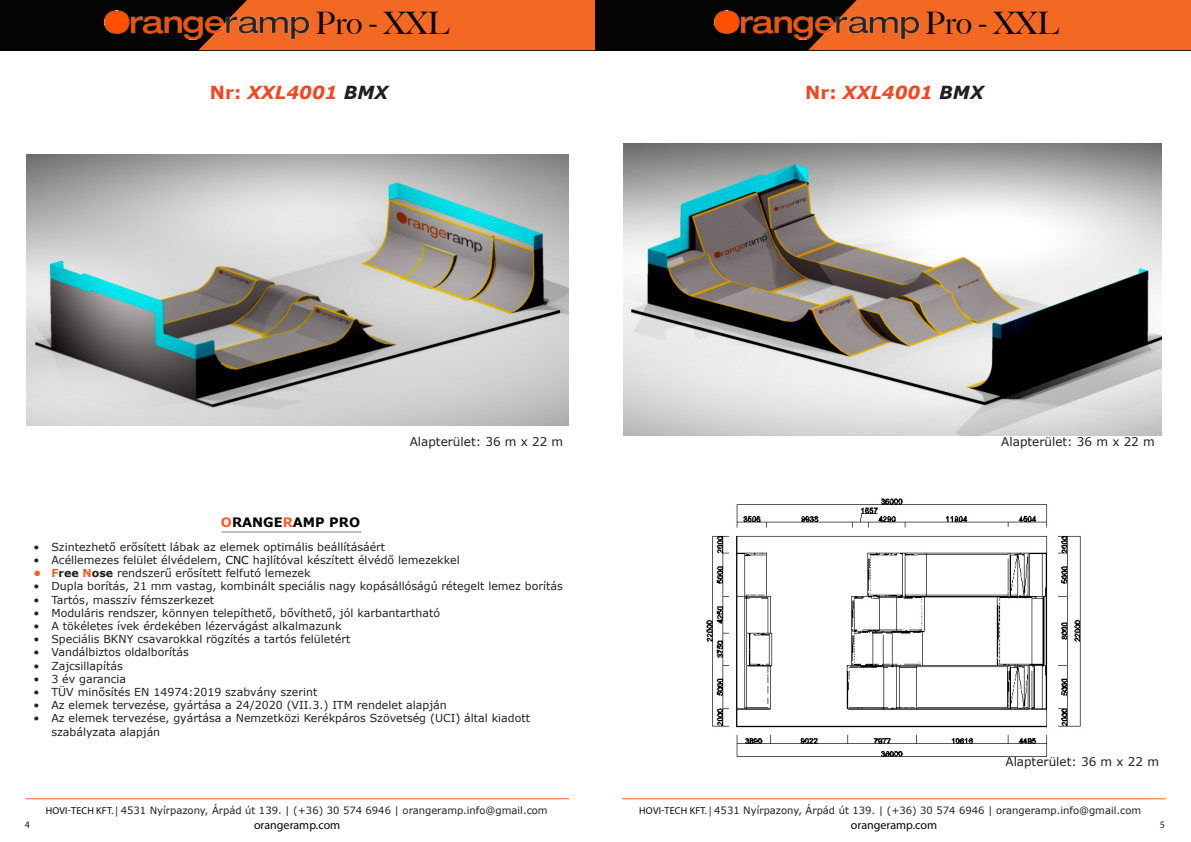
<style>
.page{position:relative;width:1191px;height:842px;background:#fff}
.page>*{position:absolute;margin:0;border:0;box-sizing:border-box;transform-origin:0 0}
.t1{font:500 31px "Big Caslon";color:#040503}
.Category_3{font:italic 700 18px "Verdana";color:#f04822}
.Category_3_Descripti{font:700 13px "Verdana";color:#040503}
.Category_3_Descripti-2{font:12px "Verdana";color:#231f20}
.t2{font:12px "Myriad Pro";color:#040503}
.t3{font:11px/13.2px "Verdana";color:#231f20}
.t4{font:10px "Verdana";color:#231f20}
.t5{font:10px "Myriad Pro";color:#231f20}
.s1{font-style:normal}
.s2{color:#231f20}
.s3{color:#f26021}
.s4{color:#f26223}
.s5{color:#040503}
.s6{font-weight:700;color:#f26021}
.s7{font-weight:700}
.s8{font-family:"Myriad Pro";color:#040503}
</style>
<div class="page">
<div style="left:0;top:0;width:595px;height:50px;background:#040503"></div>
<div style="left:198px;top:0;width:397px;height:50px;background:#f36823"></div>
<img style="left:104px;top:11px;width:205px;height:29px">
<div style="left:595px;top:0;width:596px;height:50px;background:#040503"></div>
<div style="left:808px;top:0;width:383px;height:50px;background:#f36823"></div>
<img style="left:714px;top:11px;width:205px;height:29px">
<hr style="left:25px;top:798px;width:544px;height:1px;background:#f15d32">
<hr style="left:622px;top:798px;width:544px;height:1px;background:#f15d32">
<img style="left:27px;top:154px;width:541px;height:271px">
<hr style="left:221px;top:532px;width:141px;height:1px;background:#040503">
<img style="left:706px;top:498px;width:375px;height:259px">
<img style="left:624px;top:143px;width:537px;height:293px">
<h1 class="t1" style="left:315px;top:-2px;width:136px">Pro - XXL</h1>
<h1 class="t1" style="left:925px;top:-2px;width:136px">Pro - XXL</h1>
<p class="Category_3" style="left:210px;top:81px;width:180px"><span class="s1">Nr:</span> XXL4001 <span class="s2">BMX</span></p>
<p class="Category_3_Descripti" style="left:221px;top:513px;width:141px"><span class="s3">O</span>RANGE<span class="s4">R</span>AMP PRO</p>
<p class="Category_3_Descripti-2" style="left:410px;top:434px;width:155px">Alapterület: 36 m x 22 m</p>
<p class="t3" style="left:33px;top:540px;width:353px">• Szintezhető erősített lábak az elemek optimális beállításáért</p>
<p class="t3" style="left:33px;top:554px;width:428px">• Acéllemezes felület élvédelem, <span class="s5">CNC</span> hajlítóval készített élvédő lemezekkel</p>
<p class="t3" style="left:33px;top:567px;width:278px"><span class="s6">• F</span><span class="s7">ree</span> <span class="s6">N</span><span class="s7">ose</span> rendszerű erősített felfutó lemezek</p>
<p class="t3" style="left:33px;top:580px;width:531px">• Dupla borítás, 21 mm vastag, kombinált speciális nagy kopásállóságú rétegelt lemez borítás</p>
<p class="t3" style="left:33px;top:593px;width:182px">• Tartós, masszív fémszerkezet</p>
<p class="t3" style="left:33px;top:606px;width:408px">• Moduláris rendszer, könnyen telepíthető, bővíthető, jól karbantartható</p>
<p class="t3" style="left:33px;top:620px;width:310px">• A tökéletes ívek érdekében lézervágást alkalmazunk</p>
<p class="t3" style="left:33px;top:633px;width:318px">• Speciális BKNY csavarokkal rögzítés a tartós felületért</p>
<p class="t3" style="left:33px;top:646px;width:157px">• Vandálbiztos oldalborítás</p>
<p class="t3" style="left:33px;top:659px;width:91px">• Zajcsillapítás</p>
<p class="t3" style="left:33px;top:672px;width:94px">• 3 év garancia</p>
<p class="t3" style="left:33px;top:686px;width:285px">• TÜV minősítés EN 14974:2019 szabvány szerint</p>
<p class="t3" style="left:33px;top:699px;width:415px">• Az elemek tervezése, gyártása a 24/2020 (VII.3.) ITM rendelet alapján</p>
<p class="t3" style="left:51px;top:712px;width:480px;text-indent:-18px">• Az elemek tervezése, gyártása a Nemzetközi Kerékpáros Szövetség (UCI) által kiadott szabályzata alapján</p>
<p class="Category_3" style="left:805px;top:81px;width:180px"><span class="s1">Nr:</span> XXL4001 <span class="s2">BMX</span></p>
<p class="Category_3_Descripti-2" style="left:1001px;top:434px;width:155px">Alapterület: 36 m x 22 m</p>
<p class="Category_3_Descripti-2" style="left:1005px;top:754px;width:155px">Alapterület: 36 m x 22 m</p>
<p class="t4" style="left:46px;top:804px;width:503px"><span class="s8">HOVI-TECH KFT. |</span> 4531 Nyírpazony, Árpád út 139. | (+36) 30 574 6946 | orangeramp.info@gmail.com</p>
<p class="t4" style="left:639px;top:804px;width:503px"><span class="s8">HOVI-TECH KFT. |</span> 4531 Nyírpazony, Árpád út 139. | (+36) 30 574 6946 | orangeramp.info@gmail.com</p>
<p class="t2" style="left:851px;top:818px;width:88px">orangeramp.com</p>
<p class="t5" style="left:25px;top:818px;width:7px">4</p>
<p class="t2" style="left:254px;top:818px;width:88px">orangeramp.com</p>
<p class="t5" style="left:1159px;top:818px;width:7px">5</p>
</div>
